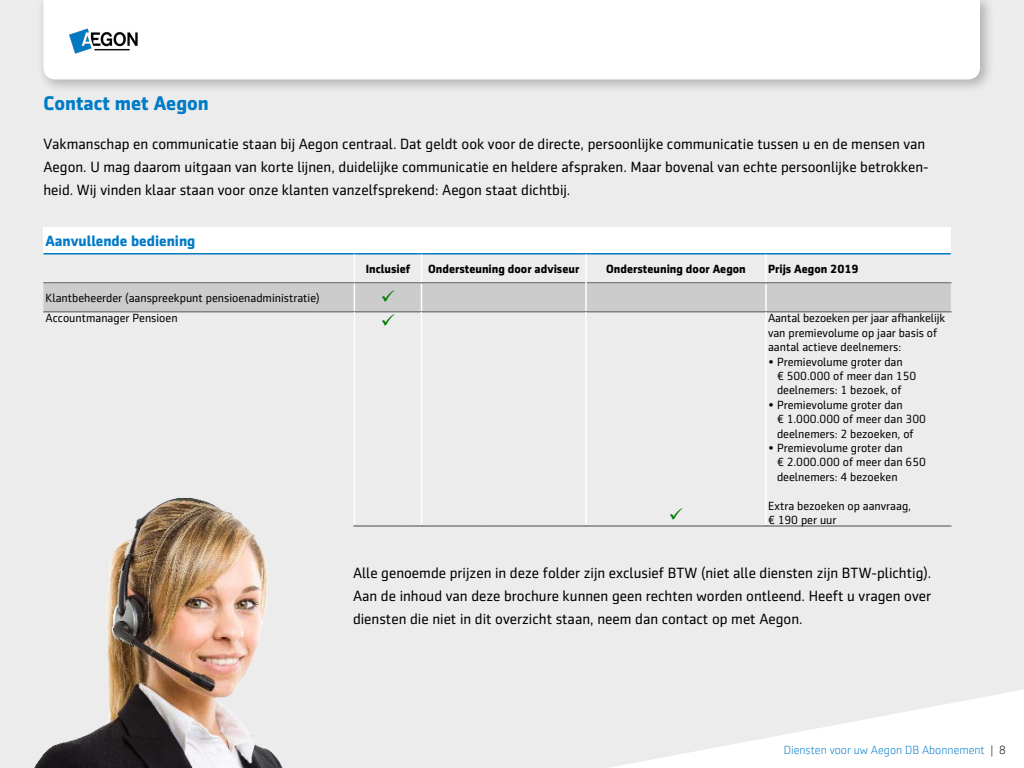
<style>
.page{position:relative;width:1024px;height:768px;background:#ececec}
.page>*{position:absolute;margin:0;border:0;box-sizing:border-box;transform-origin:0 0}
.t1{font:700 20px "Sentico Sans DT";color:#007bc8}
.t2{font:15px/23px "Sentico Sans DT";color:#000}
.t3{font:700 15px "Sentico Sans DT";color:#007bc8}
.t4{font:12px/14.4px "Sentico Sans DT";color:#000}
.t5{font:700 12px "Sentico Sans DT";color:#000}
.t6{font:300 12px "Sentico Sans DT";color:#007bc8}
.s1{color:#000}
</style>
<div class="page">
<div style="left:36px;top:0;width:959px;height:94px;background:#000;opacity:.25"></div>
<svg style="left:43px;top:0;width:937px;height:80px"></svg>
<img style="left:69px;top:28px;width:68px;height:25px">
<div style="left:43px;top:227px;width:908px;height:27px;background:#fff"></div>
<hr style="left:354px;top:253px;width:68px;height:2px;background:#007bc8">
<hr style="left:422px;top:253px;width:164px;height:2px;background:#007bc8">
<hr style="left:586px;top:253px;width:180px;height:2px;background:#007bc8">
<hr style="left:766px;top:253px;width:185px;height:2px;background:#007bc8">
<hr style="left:43px;top:253px;width:311px;height:2px;background:#007bc8">
<hr style="left:354px;top:312px;width:1px;height:214px;background:#fff">
<hr style="left:421px;top:312px;width:1px;height:214px;background:#fff">
<hr style="left:585px;top:312px;width:2px;height:214px;background:#fff">
<hr style="left:765px;top:312px;width:2px;height:214px;background:#fff">
<svg style="left:354px;top:526px;width:598px;height:1px"></svg>
<img style="left:19px;top:480px;width:321px;height:288px">
<svg style="left:43px;top:255px;width:909px;height:71px;background:#dbdbdb"></svg>
<svg style="left:670px;top:508px;width:12px;height:12px"></svg>
<h1 class="t1" style="left:43px;top:92px;width:167px">Contact met Aegon</h1>
<p class="t2" style="left:43px;top:133px;width:887px">Vakmanschap en communicatie staan bij Aegon centraal. Dat geldt ook voor de directe, persoonlijke communicatie tussen u en de mensen van<br>Aegon. U mag daarom uitgaan van korte lijnen, duidelijke communicatie en heldere afspraken. Maar bovenal van echte persoonlijke betrokken&shy;heid. Wij vinden klaar staan voor onze klanten vanzelfsprekend: Aegon staat dichtbij.</p>
<p class="t3" style="left:45px;top:232px;width:151px">Aanvullende bediening</p>
<p class="t5" style="left:366px;top:262px;width:46px">Inclusief</p>
<p class="t5" style="left:428px;top:262px;width:153px">Ondersteuning door adviseur</p>
<p class="t5" style="left:606px;top:262px;width:141px">Ondersteuning door Aegon</p>
<p class="t5" style="left:768px;top:262px;width:92px">Prijs Aegon 2019</p>
<p class="t4" style="left:45px;top:290px;width:276px">Klantbeheerder (aanspreekpunt pensioenadministratie)</p>
<p class="t4" style="left:45px;top:311px;width:134px">Accountmanager Pensioen</p>
<p class="t4" style="left:768px;top:311px;width:179px">Aantal bezoeken per jaar afhankelijk van premievolume op jaar basis of aantal actieve deelnemers:</p>
<p class="t4" style="left:777px;top:354px;width:141px;text-indent:-9px">• Premievolume groter dan<br>€ 500.000 of meer dan 150 deelnemers: 1 bezoek, of</p>
<p class="t4" style="left:777px;top:398px;width:150px;text-indent:-9px">• Premievolume groter dan<br>€ 1.000.000 of meer dan 300 deelnemers: 2 bezoeken, of</p>
<p class="t4" style="left:777px;top:441px;width:150px;text-indent:-9px">• Premievolume groter dan<br>€ 2.000.000 of meer dan 650 deelnemers: 4 bezoeken</p>
<p class="t4" style="left:768px;top:498px;width:145px">Extra bezoeken op aanvraag, € 190 per uur</p>
<p class="t2" style="left:353px;top:561px;width:580px;text-align:justify">Alle genoemde prijzen in deze folder zijn exclusief BTW (niet alle diensten zijn BTW-plichtig).<br>Aan de inhoud van deze brochure kunnen geen rechten worden ontleend. Heeft u vragen over diensten die niet in dit overzicht staan, neem dan contact op met Aegon.</p>
<p class="t6" style="left:784px;top:743px;width:224px">Diensten voor uw Aegon DB Abonnement <span class="s1">| 8</span></p>
</div>
